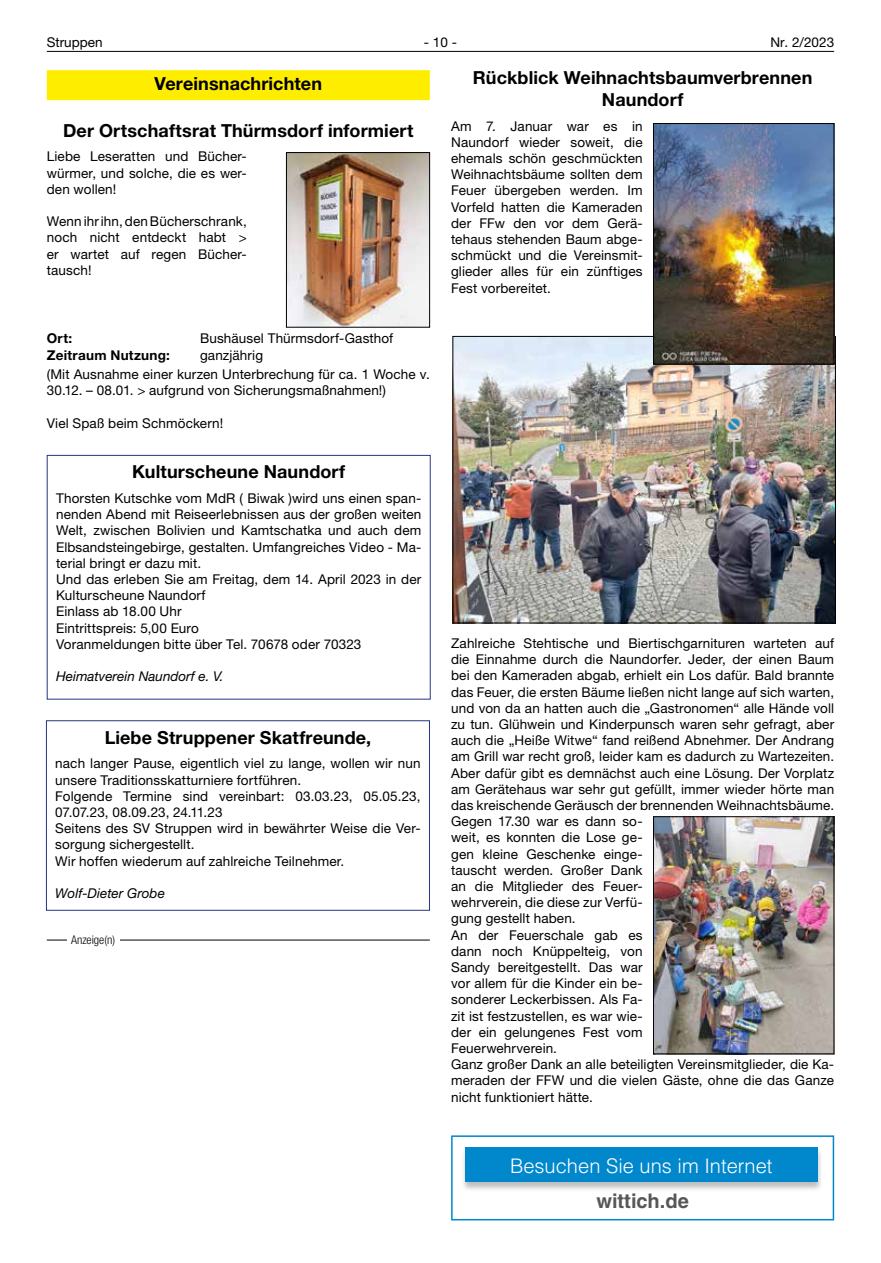
<style>
.page{position:relative;width:881px;height:1263px;background:#fff}
.page>*{position:absolute;margin:0;border:0;box-sizing:border-box;transform-origin:0 0}
.t1{font:300 20.1px "Helvetica LT";color:#fff}
.t2{font:700 20.1px "Helvetica LT";color:#575756}
.t3{font:700 18px/21.6px "Helvetica Neue LT";letter-spacing:.005em;color:#000;text-align:center}
.t4{font:13.5px/16.2px "Helvetica Neue LT";letter-spacing:.01em;color:#000}
.t5{font:italic 13.5px "Helvetica Neue LT";color:#000}
.t6{font:700 13.5px "Helvetica Neue LT";letter-spacing:.02em;color:#000}
.t7{font:300 condensed 12px "Helvetica Neue LT";color:#000}
</style>
<div class="page">
<hr style="left:47px;top:51px;width:786px;height:1px;background:#000">
<img style="left:454px;top:338px;width:379px;height:283px">
<div style="left:452px;top:336px;width:383px;height:287px;border:1px solid #000"></div>
<div style="left:47px;top:70px;width:382px;height:30px;background:#ffed00"></div>
<img style="left:288px;top:154px;width:139px;height:171px">
<div style="left:286px;top:152px;width:143px;height:175px;border:1px solid #000"></div>
<div style="left:47px;top:455px;width:383px;height:244px;border:1px solid #283583"></div>
<div style="left:46px;top:720px;width:383px;height:191px;border:1px solid #283583"></div>
<hr style="left:47px;top:940px;width:382px;height:1px;background:#000">
<div style="left:67px;top:936px;width:52px;height:6px;background:#fff"></div>
<img style="left:655px;top:125px;width:176px;height:237px">
<div style="left:653px;top:123px;width:180px;height:241px;border:1px solid #000"></div>
<img style="left:655px;top:818px;width:176px;height:234px">
<div style="left:653px;top:816px;width:180px;height:238px;border:1px solid #000"></div>
<div style="left:451px;top:1135px;width:382px;height:85px;border:2px solid #0087cc"></div>
<div style="left:460px;top:1147px;width:362px;height:45px;background:#000;opacity:.26"></div>
<div style="left:465px;top:1147px;width:352px;height:35px;background:#0087cc"></div>
<p class="t4" style="left:47px;top:34px;width:57px">Struppen</p>
<p class="t4" style="left:424px;top:34px;width:35px">- 10 -</p>
<p class="t4" style="left:770px;top:34px;width:65px">Nr. 2/2023</p>
<h2 class="t3" style="left:472px;top:67px;width:341px">Rückblick Weihnachtsbaumverbrennen<br>Naundorf</h2>
<p class="t4" style="left:451px;top:117px;width:193px;text-align:justify">Am 7. Januar war es in Naundorf wieder soweit, die ehemals schön geschmückten Weihnachtsbäume sollten dem Feuer übergeben werden. Im Vorfeld hatten die Kameraden der FFw den vor dem Gerä&shy;tehaus stehenden Baum abge&shy;schmückt und die Vereinsmit&shy;glieder alles für ein zünftiges Fest vorbereitet.</p>
<h2 class="t3" style="left:154px;top:72px;width:169px">Vereinsnachrichten</h2>
<h2 class="t3" style="left:63px;top:119px;width:351px">Der Ortschaftsrat Thürmsdorf informiert</h2>
<p class="t4" style="left:47px;top:148px;width:201px;text-align:justify">Liebe Leseratten und Bücher&shy;würmer, und solche, die es wer&shy;den wollen!</p>
<p class="t4" style="left:47px;top:213px;width:201px;text-align:justify">Wenn ihr ihn, den Bücherschrank, noch nicht entdeckt habt &gt; er wartet auf regen Bücher&shy;tausch!</p>
<p class="t6" style="left:47px;top:330px;width:27px">Ort:</p>
<p class="t4" style="left:200px;top:330px;width:195px">Bushäusel Thürmsdorf-Gasthof</p>
<p class="t6" style="left:47px;top:346px;width:125px">Zeitraum Nutzung:</p>
<p class="t4" style="left:47px;top:345px;width:384px;line-height:19.5px;text-indent:153px">ganzjährig<br>(Mit Ausnahme einer kurzen Unterbrechung für ca. 1 Woche v.</p>
<p class="t4" style="left:47px;top:382px;width:340px">30.12. – 08.01. &gt; aufgrund von Sicherungsmaßnahmen!)</p>
<p class="t4" style="left:47px;top:415px;width:178px">Viel Spaß beim Schmöckern!</p>
<h2 class="t3" style="left:132px;top:461px;width:214px">Kulturscheune Naundorf</h2>
<p class="t4" style="left:56px;top:490px;width:366px">Thorsten Kutschke vom MdR ( Biwak )wird uns einen span&shy;nenden Abend mit Reiseerlebnissen aus der großen weiten Welt, zwischen Bolivien und Kamtschatka und auch dem Elbsandsteingebirge, gestalten. Umfangreiches Video - Ma&shy;terial bringt er dazu mit.<br>Und das erleben Sie am Freitag, dem 14. April 2023 in der Kulturscheune Naundorf<br>Einlass ab 18.00 Uhr<br>Eintrittspreis: 5,00 Euro<br>Voranmeldungen bitte über Tel. 70678 oder 70323</p>
<p class="t5" style="left:56px;top:668px;width:169px">Heimatverein Naundorf e. V.</p>
<h2 class="t3" style="left:105px;top:726px;width:268px">Liebe Struppener Skatfreunde,</h2>
<p class="t4" style="left:55px;top:755px;width:366px">nach langer Pause, eigentlich viel zu lange, wollen wir nun unsere Traditionsskatturniere fortführen.<br>Folgende Termine sind vereinbart: 03.03.23, 05.05.23, 07.07.23, 08.09.23, 24.11.23<br>Seitens des SV Struppen wird in bewährter Weise die Ver&shy;sorgung sichergestellt.<br>Wir hoffen wiederum auf zahlreiche Teilnehmer.</p>
<p class="t5" style="left:55px;top:885px;width:111px">Wolf-Dieter Grobe</p>
<p class="t7" style="left:71px;top:932px;width:45px">Anzeige(n)</p>
<p class="t4" style="left:451px;top:635px;width:384px">Zahlreiche Stehtische und Biertischgarnituren warteten auf die Einnahme durch die Naundorfer. Jeder, der einen Baum bei den Kameraden abgab, erhielt ein Los dafür. Bald brannte das Feuer, die ersten Bäume ließen nicht lange auf sich warten, und von da an hatten auch die „Gastronomen“ alle Hände voll zu tun. Glühwein und Kinderpunsch waren sehr gefragt, aber auch die „Heiße Witwe“ fand reißend Abnehmer. Der Andrang am Grill war recht groß, leider kam es dadurch zu Wartezeiten.<br>Aber dafür gibt es demnächst auch eine Lösung. Der Vorplatz am Gerätehaus war sehr gut gefüllt, immer wieder hörte man das kreischende Geräusch der brennenden Weihnachtsbäume.<br>Gegen 17.30 war es dann so-<br>weit, es konnten die Lose ge-<br>gen kleine Geschenke einge-<br>tauscht werden. Großer Dank<br>an die Mitglieder des Feuer-<br>wehrverein, die diese zur Verfü-<br>gung gestellt haben.<br>An der Feuerschale gab es<br>dann noch Knüppelteig, von<br>Sandy bereitgestellt. Das war<br>vor allem für die Kinder ein be-<br>sonderer Leckerbissen. Als Fa-<br>zit ist festzustellen, es war wie-<br>der ein gelungenes Fest vom<br>Feuerwehrverein.<br>Ganz großer Dank an alle beteiligten Vereinsmitglieder, die Ka&shy;meraden der FFW und die vielen Gäste, ohne die das Ganze nicht funktioniert hätte.</p>
<h1 class="t1" style="left:510px;top:1153px;width:264px">Besuchen Sie uns im Internet</h1>
<h1 class="t2" style="left:596px;top:1188px;width:94px">wittich.de</h1>
</div>
